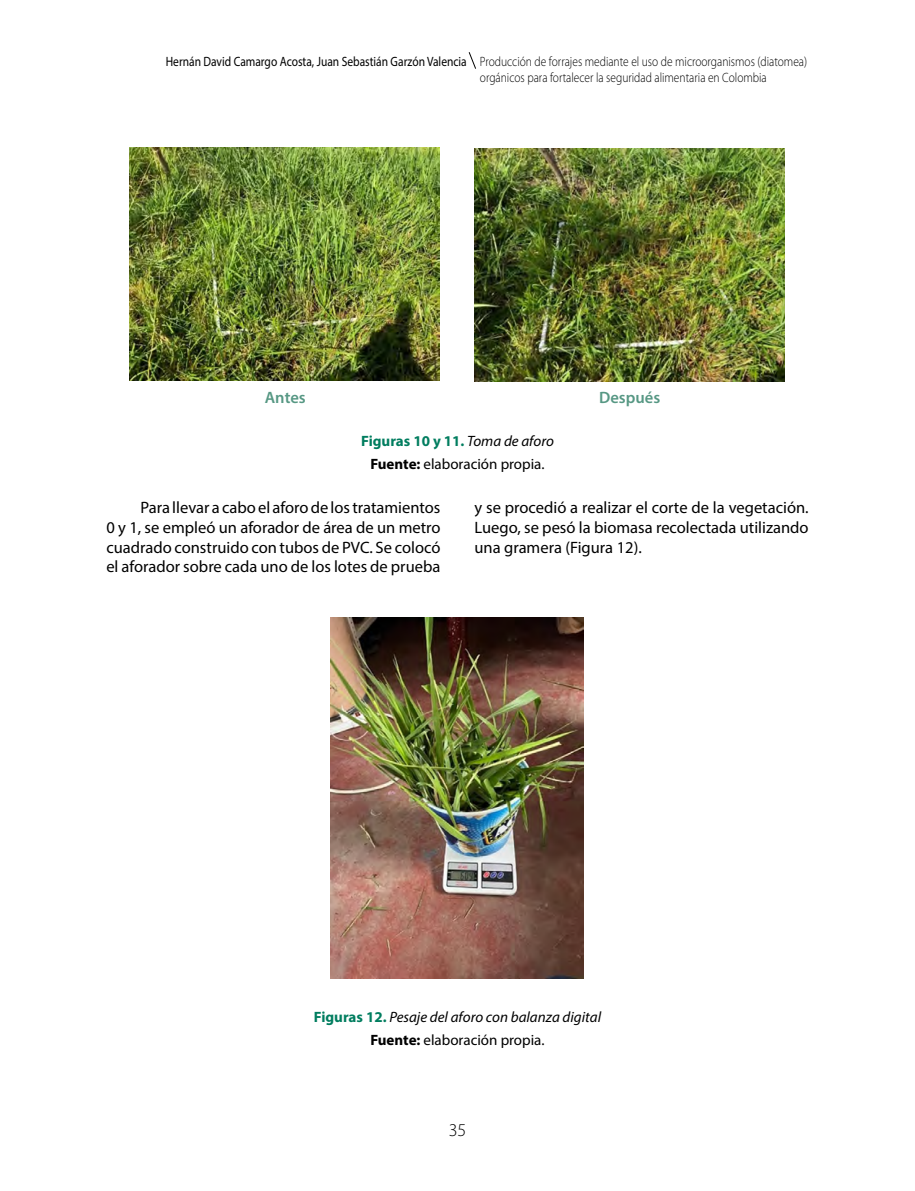
<style>
.page{position:relative;width:915px;height:1191px;background:#fff}
.page>*{position:absolute;margin:0;border:0;box-sizing:border-box;transform-origin:0 0}
.t1{font:300 18px "Myriad Pro";color:#000}
.t2{font:16.5px/19.8px "Myriad Pro";color:#000;text-align:justify}
.t3{font:600 16.5px "Myriad Pro";color:#579884}
.t4{font:italic 15px/22.2px "Myriad Pro";color:#000;text-align:center}
.t5{font:15px/22.2px "Myriad Pro";color:#000;text-align:center}
.t6{font:300 13.5px/16.2px "Myriad Pro";color:#000;scale:.85 1}
.s1{font-weight:400}
.s2{font-weight:700;color:#007d5f}
.s3{font-style:italic}
.s4{font-weight:700}
.s5{font-weight:700;font-style:normal;color:#007d5f}
.s6{font-weight:700;font-style:normal}
.s7{font-style:normal}
</style>
<div class="page">
<svg style="left:468px;top:52px;width:8px;height:17px"></svg>
<img style="left:129px;top:147px;width:310px;height:233px">
<img style="left:474px;top:149px;width:309px;height:232px">
<img style="left:330px;top:617px;width:253px;height:361px">
<p class="t6" style="left:480px;top:53px;width:386px;text-indent:-314px"><span class="s1">Hernán David Camargo Acosta, Juan Sebastián Garzón Valencia</span> Producción de forrajes mediante el uso de microorganismos (diatomea) orgánicos para fortalecer la seguridad alimentaria en Colombia</p>
<p class="t3" style="left:265px;top:387px;width:42px">Antes</p>
<p class="t3" style="left:599px;top:387px;width:63px">Después</p>
<p class="t5" style="left:361px;top:430px;width:194px"><span class="s2">Figuras 10 y 11.</span> <span class="s3">Toma de aforo<br></span><span class="s4">Fuente:</span> elaboración propia.</p>
<p class="t2" style="left:106px;top:497px;width:335px;text-indent:34px">Para llevar a cabo el aforo de los tratamientos 0 y 1, se empleó un aforador de área de un metro cuadrado construido con tubos de PVC. Se colocó el aforador sobre cada uno de los lotes de prueba</p>
<p class="t2" style="left:474px;top:497px;width:335px">y se procedió a realizar el corte de la vegetación.<br>Luego, se pesó la biomasa recolectada utilizando una gramera (Figura 12).</p>
<p class="t4" style="left:314px;top:1006px;width:289px"><span class="s5">Figuras 12.</span> Pesaje del aforo con balanza digital<br><span class="s6">Fuente:</span> <span class="s7">elaboración propia.</span></p>
<p class="t1" style="left:448px;top:1119px;width:19px">35</p>
</div>
